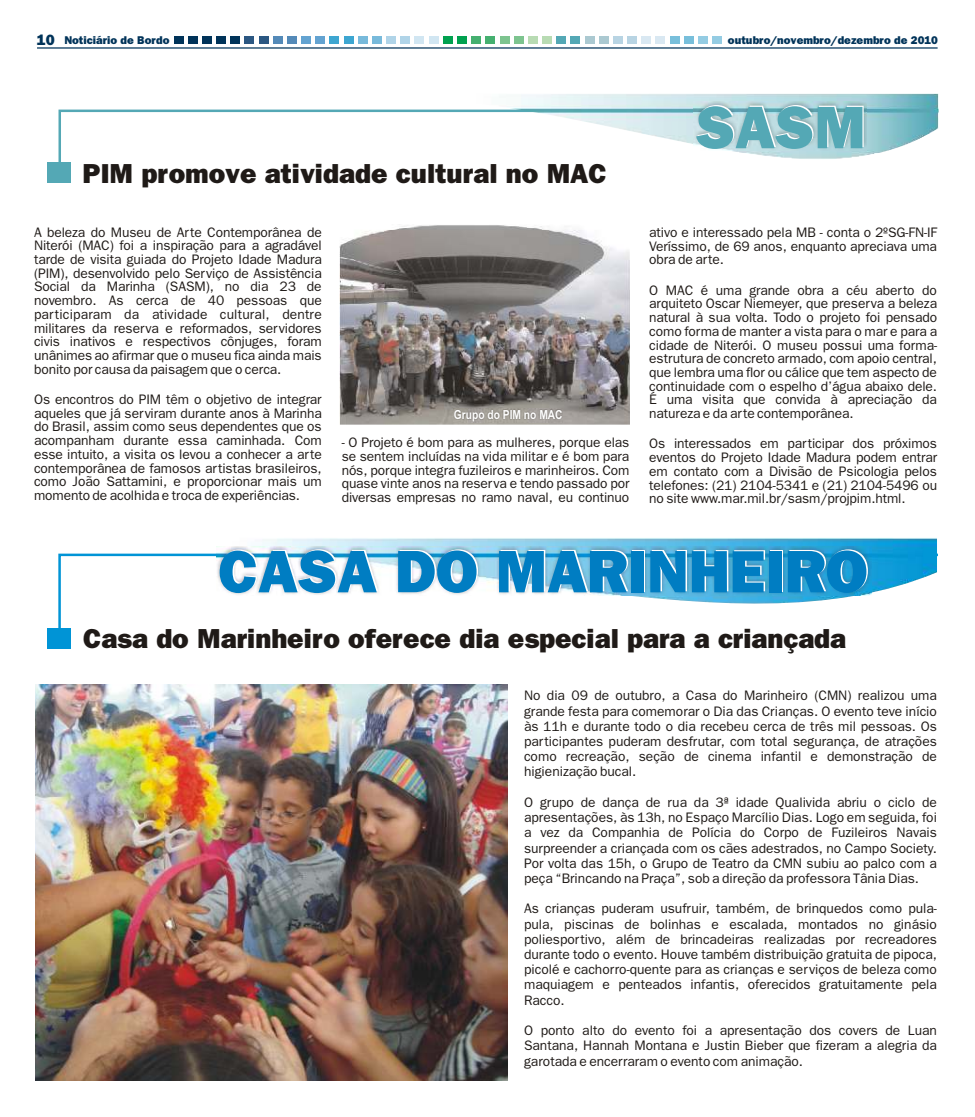
<style>
.page{position:relative;width:975px;height:1117px;background:#fff}
.page>*{position:absolute;margin:0;border:0;box-sizing:border-box;transform-origin:0 0}
.t1{font:800 60px "Frankfurt Gothic";color:#fff}
.t2{font:800 27.5px "Frankfurt Gothic";color:#1f1a17}
.t3{font:13.75px/13.6px "Frankfurt Gothic";letter-spacing:-.005em;color:#1f1a17;text-align:justify}
.t4{font:700 12.5px "Arial Narrow";color:#fff}
.t5{font:800 11.25px "Frankfurt Gothic";color:#003359}
.s1{font-size:15px}
</style>
<div class="page">
<img style="left:35px;top:684px;width:473px;height:395px">
<hr style="left:37px;top:47px;width:901px;height:2px;background:#003359">
<div style="left:202px;top:36px;width:9px;height:8px;background:#003359"></div>
<div style="left:216px;top:36px;width:10px;height:8px;background:#003359"></div>
<div style="left:231px;top:36px;width:9px;height:8px;background:#003359"></div>
<div style="left:245px;top:36px;width:9px;height:8px;background:#2b5782"></div>
<div style="left:259px;top:36px;width:9px;height:8px;background:#2b5782"></div>
<div style="left:273px;top:36px;width:9px;height:8px;background:#548ab8"></div>
<div style="left:287px;top:36px;width:10px;height:8px;background:#548ab8"></div>
<div style="left:301px;top:36px;width:10px;height:8px;background:#63a3d1"></div>
<div style="left:316px;top:36px;width:9px;height:8px;background:#63a3d1"></div>
<div style="left:330px;top:36px;width:9px;height:8px;background:#3da6d1"></div>
<div style="left:344px;top:36px;width:9px;height:8px;background:#3da6d1"></div>
<div style="left:358px;top:36px;width:9px;height:8px;background:#78badb"></div>
<div style="left:372px;top:36px;width:10px;height:8px;background:#78badb"></div>
<div style="left:387px;top:36px;width:9px;height:8px;background:#b0d4e8"></div>
<div style="left:401px;top:36px;width:9px;height:8px;background:#b0d4e8"></div>
<div style="left:415px;top:36px;width:9px;height:8px;background:#d1e6f2"></div>
<div style="left:429px;top:36px;width:9px;height:8px;background:#d1e6f2"></div>
<div style="left:443px;top:36px;width:9px;height:8px;background:#00a14f"></div>
<div style="left:457px;top:36px;width:10px;height:8px;background:#00a14f"></div>
<div style="left:472px;top:36px;width:9px;height:8px;background:#45b070"></div>
<div style="left:486px;top:36px;width:9px;height:8px;background:#45b070"></div>
<div style="left:500px;top:36px;width:9px;height:8px;background:#7dc48f"></div>
<div style="left:514px;top:36px;width:9px;height:8px;background:#7dc48f"></div>
<div style="left:528px;top:36px;width:9px;height:8px;background:#b8dbb3"></div>
<div style="left:542px;top:36px;width:10px;height:8px;background:#b8dbb3"></div>
<div style="left:557px;top:36px;width:9px;height:8px;background:#54a8b5"></div>
<div style="left:571px;top:36px;width:9px;height:8px;background:#54a8b5"></div>
<div style="left:585px;top:36px;width:9px;height:8px;background:#abc9d1"></div>
<div style="left:599px;top:36px;width:9px;height:8px;background:#abc9d1"></div>
<div style="left:613px;top:36px;width:10px;height:8px;background:#b8d4e3"></div>
<div style="left:627px;top:36px;width:10px;height:8px;background:#b8d4e3"></div>
<div style="left:642px;top:36px;width:9px;height:8px;background:#d9e8f2"></div>
<div style="left:656px;top:36px;width:9px;height:8px;background:#d9e8f2"></div>
<div style="left:670px;top:36px;width:9px;height:8px;background:#78bfdb"></div>
<div style="left:684px;top:36px;width:9px;height:8px;background:#78bfdb"></div>
<div style="left:698px;top:36px;width:10px;height:8px;background:#94cce3"></div>
<div style="left:713px;top:36px;width:9px;height:8px;background:#94cce3"></div>
<div style="left:188px;top:36px;width:10px;height:8px;background:#003359"></div>
<div style="left:175px;top:36px;width:9px;height:8px;background:#003359"></div>
<svg style="left:57px;top:109px;width:285px;height:54px"></svg>
<img style="left:342px;top:93px;width:597px;height:66px">
<img style="left:694px;top:101px;width:173px;height:50px">
<div style="left:48px;top:163px;width:23px;height:20px;background:#54a8b5"></div>
<img style="left:340px;top:225px;width:290px;height:200px">
<img style="left:453px;top:409px;width:110px;height:14px">
<img style="left:47px;top:538px;width:890px;height:111px">
<img style="left:217px;top:546px;width:654px;height:49px">
<div style="left:47px;top:627px;width:24px;height:21px;background:#0094d6"></div>
<p class="t5" style="left:37px;top:37px;width:134px"><span class="s1">10</span> Noticiário de Bordo</p>
<p class="t5" style="left:728px;top:37px;width:212px">outubro/novembro/dezembro de 2010</p>
<h2 class="t2" style="left:83px;top:163px;width:525px">PIM promove atividade cultural no MAC</h2>
<p class="t3" style="left:34px;top:226px;width:289px">A beleza do Museu de Arte Contemporânea de Niterói (MAC) foi a inspiração para a agradável tarde de visita guiada do Projeto Idade Madura (PIM), desenvolvido pelo Serviço de Assistência Social da Marinha (SASM), no dia 23 de novembro. As cerca de 40 pessoas que participaram da atividade cultural, dentre militares da reserva e reformados, servidores civis inativos e respectivos cônjuges, foram unânimes ao afirmar que o museu fica ainda mais bonito por causa da paisagem que o cerca.</p>
<p class="t3" style="left:34px;top:393px;width:289px">Os encontros do PIM têm o objetivo de integrar aqueles que já serviram durante anos à Marinha do Brasil, assim como seus dependentes que os acompanham durante essa caminhada. Com esse intuito, a visita os levou a conhecer a arte contemporânea de famosos artistas brasileiros, como João Sattamini, e proporcionar mais um momento de acolhida e troca de experiências.</p>
<p class="t4" style="left:454px;top:410px;width:110px">Grupo do PIM no MAC</p>
<p class="t3" style="left:342px;top:437px;width:289px">- O Projeto é bom para as mulheres, porque elas se sentem incluídas na vida militar e é bom para nós, porque integra fuzileiros e marinheiros. Com quase vinte anos na reserva e tendo passado por diversas empresas no ramo naval, eu continuo</p>
<h1 class="t1" style="left:697px;top:105px;width:172px">SASM</h1>
<p class="t3" style="left:649px;top:226px;width:289px">ativo e interessado pela MB - conta o 2ºSG-FN-IF Veríssimo, de 69 anos, enquanto apreciava uma obra de arte.</p>
<p class="t3" style="left:649px;top:284px;width:289px">O MAC é uma grande obra a céu aberto do arquiteto Oscar Niemeyer, que preserva a beleza natural à sua volta. Todo o projeto foi pensado como forma de manter a vista para o mar e para a cidade de Niterói. O museu possui uma forma&shy;estrutura de concreto armado, com apoio central, que lembra uma flor ou cálice que tem aspecto de continuidade com o espelho d'água abaixo dele.<br>É uma visita que convida à apreciação da natureza e da arte contemporânea.</p>
<p class="t3" style="left:649px;top:438px;width:289px">Os interessados em participar dos próximos eventos do Projeto Idade Madura podem entrar em contato com a Divisão de Psicologia pelos telefones: (21) 2104-5341 e (21) 2104-5496 ou no site www.mar.mil.br/sasm/projpim.html.</p>
<h1 class="t1" style="left:220px;top:549px;width:651px">CASA DO MARINHEIRO</h1>
<h2 class="t2" style="left:83px;top:628px;width:764px">Casa do Marinheiro oferece dia especial para a criançada</h2>
<p class="t3" style="left:524px;top:689px;width:414px;line-height:15.2px">No dia 09 de outubro, a Casa do Marinheiro (CMN) realizou uma grande festa para comemorar o Dia das Crianças. O evento teve início às 11h e durante todo o dia recebeu cerca de três mil pessoas. Os participantes puderam desfrutar, com total segurança, de atrações como recreação, seção de cinema infantil e demonstração de higienização bucal.</p>
<p class="t3" style="left:524px;top:795px;width:414px;line-height:15.2px">O grupo de dança de rua da 3ª idade Qualivida abriu o ciclo de apresentações, às 13h, no Espaço Marcílio Dias. Logo em seguida, foi a vez da Companhia de Polícia do Corpo de Fuzileiros Navais surpreender a criançada com os cães adestrados, no Campo Society.<br>Por volta das 15h, o Grupo de Teatro da CMN subiu ao palco com a peça “Brincando na Praça”, sob a direção da professora Tânia Dias.</p>
<p class="t3" style="left:524px;top:902px;width:414px;line-height:15.2px">As crianças puderam usufruir, também, de brinquedos como pula&shy;pula, piscinas de bolinhas e escalada, montados no ginásio poliesportivo, além de brincadeiras realizadas por recreadores durante todo o evento. Houve também distribuição gratuita de pipoca, picolé e cachorro-quente para as crianças e serviços de beleza como maquiagem e penteados infantis, oferecidos gratuitamente pela Racco.</p>
<p class="t3" style="left:524px;top:1023px;width:414px;line-height:15.2px">O ponto alto do evento foi a apresentação dos covers de Luan Santana, Hannah Montana e Justin Bieber que fizeram a alegria da garotada e encerraram o evento com animação.</p>
</div>
